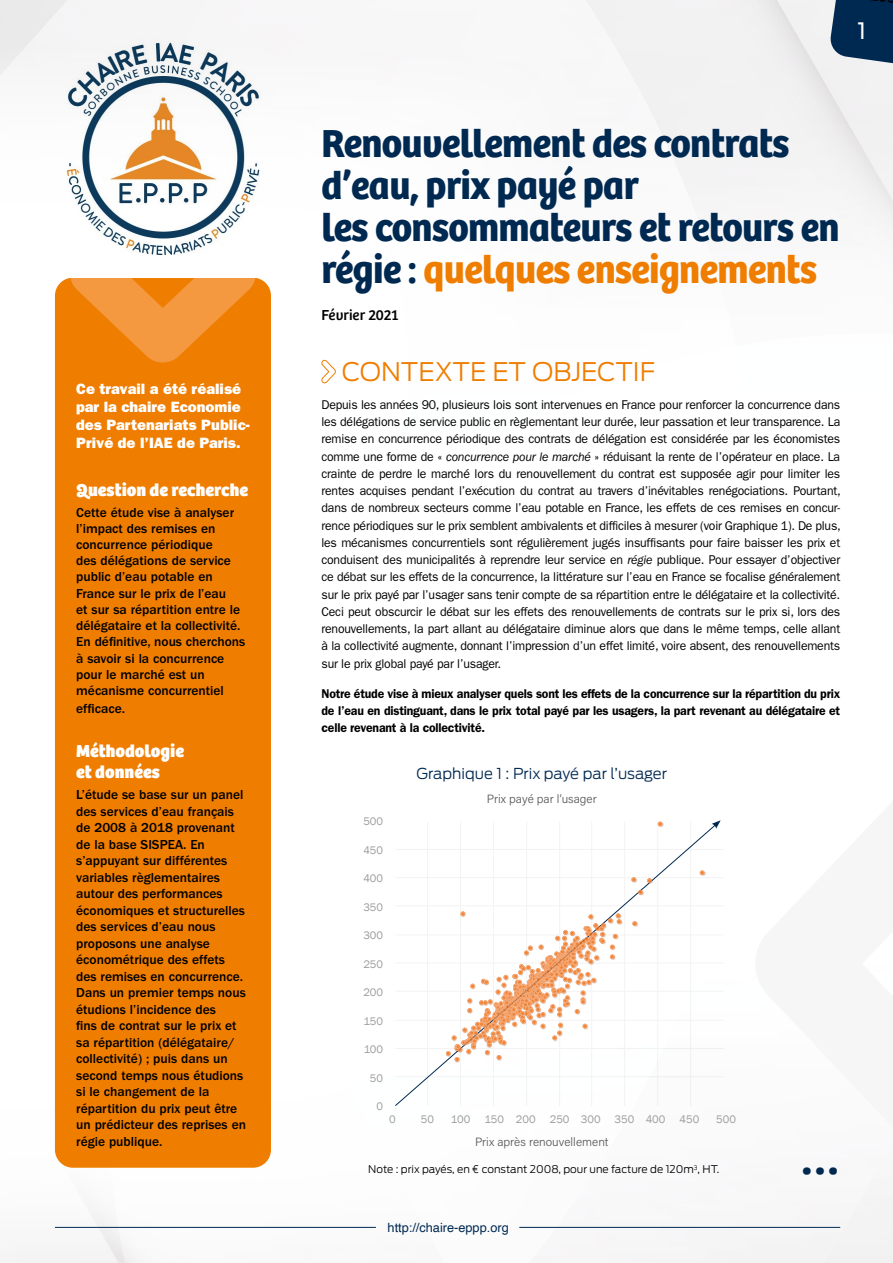
<style>
.page{position:relative;width:893px;height:1263px;background:#fff}
.page>*{position:absolute;margin:0;border:0;box-sizing:border-box;transform-origin:0 0}
.t1{font:700 46.5px "Bree";color:#002951}
.t2{font:700 40.5px/42px "Bree";letter-spacing:-.015em;color:#002951;scale:.96 1}
.t3{font:300 25.5px "Antenna";color:#ef7d00}
.t4{font:22.5px "Antenna";color:#fff}
.t5{font:800 18px/21.6px "Bree";color:#fff}
.t6{font:15px/18px "ITC Franklin Gothic Std Hvy";color:#fff}
.t7{font:300 15px "Antenna";color:#002951}
.t8{font:15px "Bree";color:#000}
.t9{font:500 13.5px/16.5px "ITC Franklin Gothic Std";color:#000}
.t10{font:12.75px/17.2px "ITC Franklin Gothic Std";letter-spacing:-.015em;color:#000;text-align:justify;scale:.96 1}
.t11{font:600 12.75px/17.2px "ITC Franklin Gothic Std";letter-spacing:-.015em;color:#000;text-align:justify;scale:.96 1}
.t12{font:12.75px "Helvetica";color:#002951}
.t13{font:12px "Acumin Variable Concept";color:#575756}
.t14{font:11.25px "Franklin Gothic";color:#9d9d9c}
.t15{font:300 10.5px "Antenna";color:#000}
.s1{color:#ef7d00}
.s2{font-style:italic}
</style>
<div class="page">
<img style="left:736px;top:0;width:157px;height:233px">
<svg style="left:321px;top:360px;width:15px;height:24px"></svg>
<div style="left:55px;top:278px;width:216px;height:890px;background:#ef7d00;border-radius:18px"></div>
<svg style="left:829px;top:0;width:64px;height:83px"></svg>
<svg style="left:68px;top:278px;width:188px;height:85px"></svg>
<img style="left:66px;top:32px;width:204px;height:222px">
<hr style="left:55px;top:1227px;width:321px;height:1px;background:#002951">
<hr style="left:519px;top:1227px;width:321px;height:1px;background:#002951">
<hr style="left:395px;top:1076px;width:329px;height:1px;background:#d9d9d9">
<hr style="left:395px;top:1048px;width:329px;height:1px;background:#d9d9d9">
<hr style="left:395px;top:1020px;width:329px;height:1px;background:#d9d9d9">
<hr style="left:395px;top:991px;width:329px;height:1px;background:#d9d9d9">
<hr style="left:395px;top:963px;width:329px;height:1px;background:#d9d9d9">
<hr style="left:395px;top:934px;width:329px;height:1px;background:#d9d9d9">
<hr style="left:395px;top:905px;width:329px;height:1px;background:#d9d9d9">
<hr style="left:395px;top:877px;width:329px;height:1px;background:#d9d9d9">
<hr style="left:395px;top:849px;width:329px;height:1px;background:#d9d9d9">
<hr style="left:427px;top:821px;width:1px;height:285px;background:#d9d9d9">
<hr style="left:460px;top:821px;width:1px;height:285px;background:#d9d9d9">
<hr style="left:493px;top:821px;width:1px;height:285px;background:#d9d9d9">
<hr style="left:526px;top:821px;width:1px;height:285px;background:#d9d9d9">
<hr style="left:559px;top:821px;width:1px;height:285px;background:#d9d9d9">
<hr style="left:591px;top:821px;width:1px;height:285px;background:#d9d9d9">
<hr style="left:624px;top:821px;width:1px;height:285px;background:#d9d9d9">
<hr style="left:657px;top:821px;width:1px;height:285px;background:#d9d9d9">
<hr style="left:690px;top:821px;width:1px;height:285px;background:#d9d9d9">
<svg style="left:395px;top:824px;width:321px;height:282px"></svg>
<svg style="left:712px;top:820px;width:9px;height:9px"></svg>
<div style="left:446px;top:822px;width:260px;height:241px;background:#fff"></div>
<svg style="left:632px;top:878px;width:4px;height:4px"></svg>
<svg style="left:633px;top:921px;width:4px;height:5px"></svg>
<svg style="left:639px;top:890px;width:4px;height:4px"></svg>
<svg style="left:647px;top:878px;width:4px;height:5px"></svg>
<svg style="left:658px;top:822px;width:4px;height:4px"></svg>
<svg style="left:700px;top:871px;width:4px;height:4px"></svg>
<svg style="left:446px;top:912px;width:175px;height:149px"></svg>
<p class="t6" style="left:76px;top:380px;width:175px">Ce travail a été réalisé par la chaire Economie des Partenariats Public-<br>Privé de l’IAE de Paris.</p>
<p class="t5" style="left:76px;top:479px;width:173px">Question de recherche</p>
<p class="t9" style="left:76px;top:504px;width:171px">Cette étude vise à analyser l’impact des remises en concurrence périodique<br>des délégations de service public d’eau potable en<br>France sur le prix de l’eau<br>et sur sa répartition entre le délégataire et la collectivité.<br>En définitive, nous cherchons à savoir si la concurrence pour le marché est un mécanisme concurrentiel</p>
<p class="t9" style="left:76px;top:700px;width:50px">efficace.</p>
<p class="t5" style="left:76px;top:740px;width:109px">Méthodologie et données</p>
<p class="t9" style="left:76px;top:786px;width:171px">L’étude se base sur un panel des services d’eau français de 2008 à 2018 provenant de la base SISPEA. En s’appuyant sur différentes variables règlementaires autour des performances économiques et structurelles des services d’eau nous proposons une analyse économétrique des effets des remises en concurrence.<br>Dans un premier temps nous étudions l’incidence des<br>fins de contrat sur le prix et sa répartition (délégataire/ collectivité) ; puis dans un second temps nous étudions si le changement de la répartition du prix peut être un prédicteur des reprises en régie publique.</p>
<p class="t4" style="left:857px;top:17px;width:10px">1</p>
<p class="t2" style="left:321px;top:123px;width:541px">Renouvellement des contrats d’eau, prix payé par<br>les consommateurs et retours en régie : <span class="s1">quelques enseignements</span></p>
<p class="t8" style="left:321px;top:304px;width:78px">Février 2021</p>
<p class="t3" style="left:342px;top:357px;width:315px">CONTEXTE ET OBJECTIF</p>
<p class="t10" style="left:321px;top:396px;width:542px">Depuis les années 90, plusieurs lois sont intervenues en France pour renforcer la concurrence dans les délégations de service public en règlementant leur durée, leur passation et leur transparence. La remise en concurrence périodique des contrats de délégation est considérée par les économistes comme une forme de « <span class="s2">concurrence pour le marché</span> » réduisant la rente de l’opérateur en place. La crainte de perdre le marché lors du renouvellement du contrat est supposée agir pour limiter les rentes acquises pendant l’exécution du contrat au travers d’inévitables renégociations. Pourtant, dans de nombreux secteurs comme l’eau potable en France, les effets de ces remises en concur&shy;rence périodiques sur le prix semblent ambivalents et difficiles à mesurer (voir Graphique 1). De plus, les mécanismes concurrentiels sont régulièrement jugés insuffisants pour faire baisser les prix et conduisent des municipalités à reprendre leur service en <span class="s2">régie</span> publique. Pour essayer d’objectiver ce débat sur les effets de la concurrence, la littérature sur l’eau en France se focalise généralement sur le prix payé par l’usager sans tenir compte de sa répartition entre le délégataire et la collectivité.<br>Ceci peut obscurcir le débat sur les effets des renouvellements de contrats sur le prix si, lors des renouvellements, la part allant au délégataire diminue alors que dans le même temps, celle allant à la collectivité augmente, donnant l’impression d’un effet limité, voire absent, des renouvellements sur le prix global payé par l’usager.</p>
<p class="t11" style="left:321px;top:685px;width:542px">Notre étude vise à mieux analyser quels sont les effets de la concurrence sur la répartition du prix de l’eau en distinguant, dans le prix total payé par les usagers, la part revenant au délégataire et celle revenant à la collectivité.</p>
<p class="t7" style="left:417px;top:764px;width:252px">Graphique 1 : Prix payé par l’usager</p>
<p class="t14" style="left:363px;top:814px;width:21px">500</p>
<p class="t14" style="left:363px;top:843px;width:21px">450</p>
<p class="t14" style="left:363px;top:871px;width:21px">400</p>
<p class="t14" style="left:363px;top:900px;width:21px">350</p>
<p class="t14" style="left:363px;top:928px;width:21px">300</p>
<p class="t14" style="left:363px;top:957px;width:21px">250</p>
<p class="t14" style="left:363px;top:985px;width:21px">200</p>
<p class="t14" style="left:363px;top:1014px;width:21px">150</p>
<p class="t14" style="left:364px;top:1042px;width:21px">100</p>
<p class="t14" style="left:370px;top:1071px;width:15px">50</p>
<p class="t14" style="left:377px;top:1099px;width:8px">0</p>
<p class="t13" style="left:487px;top:790px;width:111px">Prix payé par l’usager</p>
<p class="t14" style="left:389px;top:1112px;width:8px">0</p>
<p class="t14" style="left:421px;top:1112px;width:15px">50</p>
<p class="t14" style="left:451px;top:1112px;width:21px">100</p>
<p class="t14" style="left:484px;top:1112px;width:53px">150 200</p>
<p class="t14" style="left:550px;top:1112px;width:117px">250 300 350 400</p>
<p class="t14" style="left:679px;top:1112px;width:21px">450</p>
<p class="t14" style="left:716px;top:1112px;width:21px">500</p>
<p class="t13" style="left:475px;top:1134px;width:135px">Prix après renouvellement</p>
<p class="t15" style="left:368px;top:1163px;width:353px">Note : prix payés, en € constant 2008, pour une facture de 120m<sup>3</sup>, HT.</p>
<p class="t12" style="left:388px;top:1218px;width:123px">http://chaire-eppp.org</p>
<p class="t1" style="left:800px;top:1130px;width:42px">…</p>
</div>
